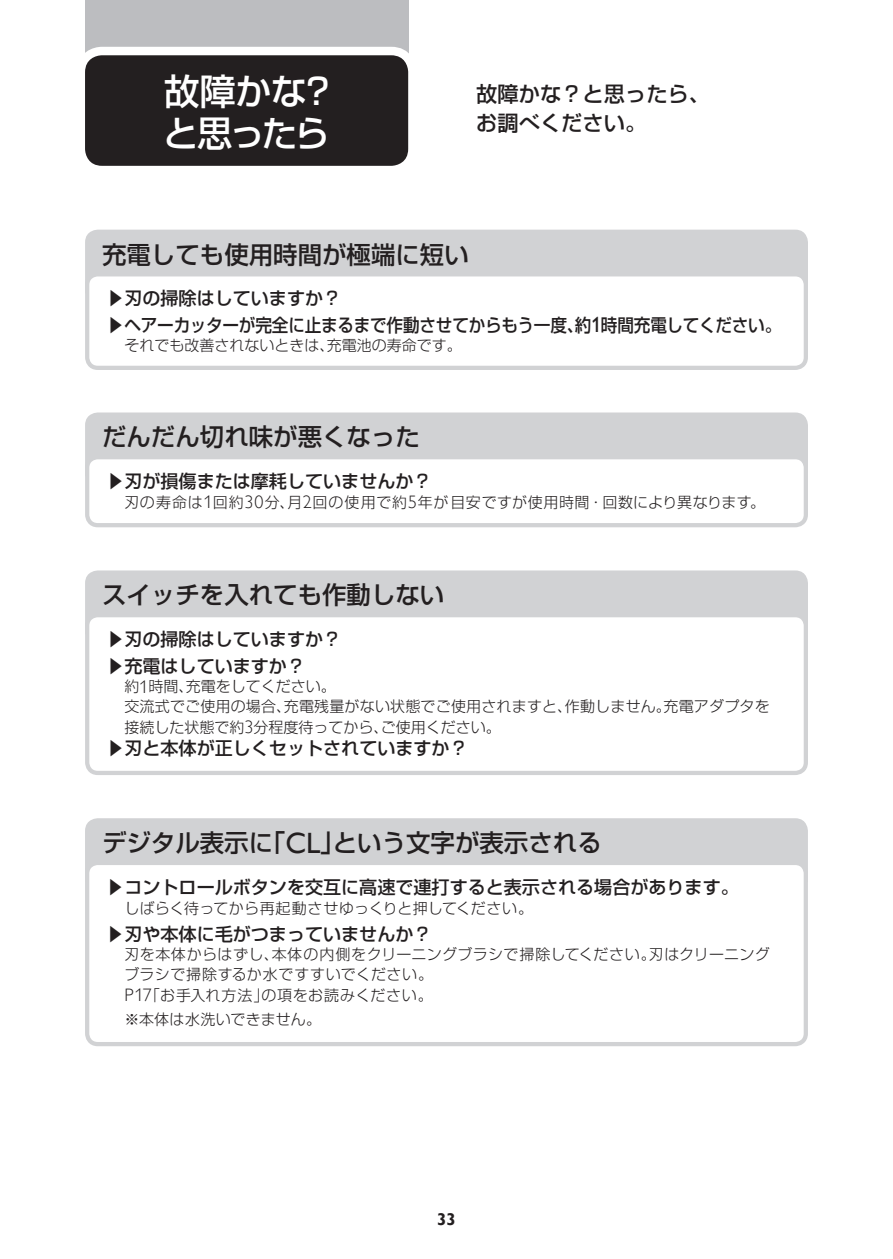
<style>
.page{position:relative;width:893px;height:1259px;background:#fff}
.page>*{position:absolute;margin:0;border:0;box-sizing:border-box;transform-origin:0 0}
.t1{font:500 36px/42px "Shin Go Pro";letter-spacing:-.055em;color:#fff}
.t2{font:500 24.3px "Shin Go Pro";color:#231f20}
.t3{font:500 21.3px/28.8px "Shin Go Pro";color:#231f20}
.t4{font:500 18px/26.7px "Shin Go Pro";color:#231f20}
.t5{font:700 17.1px "Gill Sans Alt One WGL";color:#231f20}
.t6{font:300 15px/20.1px "Shin Go Pro";letter-spacing:.015em;color:#231f20}
.t7{font:300 15px/20.1px "Shin Go Pro";letter-spacing:.035em;color:#231f20}
.s1{font-family:"Gill Sans Alt One WGL";font-weight:400;font-size:21.6px}
.s2{font-family:"Gill Sans Alt One WGL Light";font-weight:400;font-size:18px}
.s3{font-family:"Gill Sans Alt One WGL";font-weight:400;font-size:29.4px}
</style>
<div class="page">
<div style="left:85px;top:570px;width:723px;height:50px;background:#d1d2d4"></div>
<div style="left:87px;top:615px;width:719px;height:158px;background:#fff;border-radius:11px"></div>
<div style="left:85px;top:613px;width:723px;height:162px;border:4px solid #d1d2d4;border-radius:11px"></div>
<div style="left:85px;top:412px;width:723px;height:50px;background:#d1d2d4"></div>
<div style="left:87px;top:457px;width:719px;height:68px;background:#fff;border-radius:11px"></div>
<div style="left:85px;top:455px;width:723px;height:72px;border:4px solid #d1d2d4;border-radius:11px"></div>
<div style="left:85px;top:230px;width:723px;height:49px;background:#d1d2d4"></div>
<div style="left:87px;top:274px;width:719px;height:94px;background:#fff;border-radius:11px"></div>
<div style="left:85px;top:272px;width:723px;height:98px;border:4px solid #d1d2d4;border-radius:11px"></div>
<div style="left:85px;top:0;width:323px;height:98px;background:#bcbdc0"></div>
<div style="left:81px;top:51px;width:331px;height:119px;background:#231f20;border-radius:21px"></div>
<div style="left:77px;top:47px;width:340px;height:127px;border:9px solid #fff;border-radius:21px"></div>
<div style="left:85px;top:818px;width:723px;height:50px;background:#d1d2d4"></div>
<div style="left:87px;top:863px;width:719px;height:181px;background:#fff;border-radius:11px"></div>
<div style="left:85px;top:861px;width:723px;height:185px;border:4px solid #d1d2d4;border-radius:11px"></div>
<h1 class="t1" style="left:163px;top:66px;width:175px">故障かな？と思ったら</h1>
<p class="t3" style="left:476px;top:77px;width:235px">故障かな？と思ったら、お調べください。</p>
<h2 class="t2" style="left:102px;top:234px;width:368px">充電しても使用時間が極端に短い</h2>
<p class="t4" style="left:106px;top:283px;width:676px">▶刃の掃除はしていますか？<br>▶ヘアーカッターが完全に止まるまで作動させてからもう一度、約<span class="s1">1</span>時間充電してください。</p>
<p class="t6" style="left:124px;top:334px;width:339px">それでも改善されないときは、充電池の寿命です。</p>
<h2 class="t2" style="left:102px;top:417px;width:319px">だんだん切れ味が悪くなった</h2>
<p class="t4" style="left:106px;top:466px;width:327px">▶刃が損傷または摩耗していませんか？</p>
<p class="t7" style="left:124px;top:490px;width:642px">刃の寿命は<span class="s2">1</span>回約<span class="s2">30</span>分、月<span class="s2">2</span>回の使用で約<span class="s2">5</span>年が目安ですが使用時間・回数により異なります。</p>
<h2 class="t2" style="left:102px;top:575px;width:344px">スイッチを入れても作動しない</h2>
<p class="t4" style="left:106px;top:624px;width:236px">▶刃の掃除はしていますか？▶充電はしていますか？</p>
<p class="t6" style="left:124px;top:674px;width:647px">約<span class="s2">1</span>時間、充電をしてください。<br>交流式でご使用の場合、充電残量がない状態でご使用されますと、作動しません。充電アダプタを接続した状態で約<span class="s2">3</span>分程度待ってから、ご使用ください。</p>
<p class="t4" style="left:106px;top:733px;width:363px">▶刃と本体が正しくセットされていますか？</p>
<h2 class="t2" style="left:102px;top:823px;width:501px">デジタル表示に「<span class="s3">CL</span>」という文字が表示される</h2>
<p class="t4" style="left:106px;top:871px;width:634px">▶コントロールボタンを交互に高速で連打すると表示される場合があります。</p>
<p class="t6" style="left:124px;top:896px;width:410px">しばらく待ってから再起動させゆっくりと押してください。</p>
<p class="t4" style="left:106px;top:918px;width:327px">▶刃や本体に毛がつまっていませんか？</p>
<p class="t7" style="left:124px;top:942px;width:647px">刃を本体からはずし、本体の内側をクリーニングブラシで掃除してください。刃はクリーニングブラシで掃除するか水ですすいでください。<br><span class="s2">P17</span>「お手入れ方法」の項をお読みください。</p>
<p class="t6" style="left:124px;top:1007px;width:198px">※本体は水洗いできません。</p>
<p class="t5" style="left:437px;top:1207px;width:20px">33</p>
</div>
